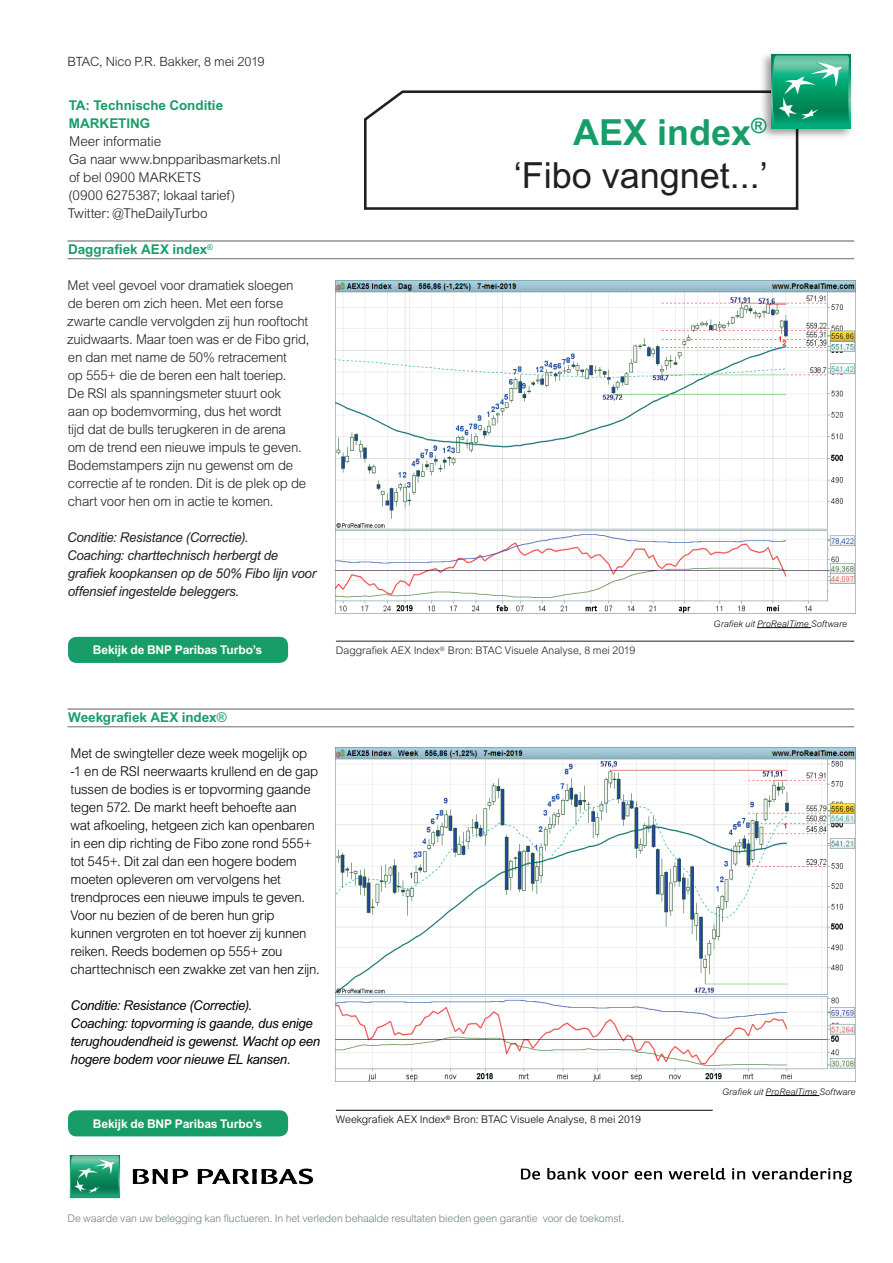
<style>
.page{position:relative;width:893px;height:1263px;background:#fff}
.page>*{position:absolute;margin:0;border:0;box-sizing:border-box;transform-origin:0 0}
.t1{font:36px/43.2px "Arial MT Std";color:#231f20;text-align:right}
.t2{font:300 13.5px/18px "Arial MT Std";letter-spacing:-.02em;color:#231f20}
.t3{font:300 13.5px/18px "Arial MT Std";letter-spacing:-.02em;color:#000001}
.t4{font:italic 13.5px/18px "Arial MT Std";letter-spacing:-.02em;color:#000001}
.t5{font:italic 13.5px/18px "Arial MT Std";letter-spacing:-.02em;color:#231f20}
.t6{font:700 13.5px/18px "Arial MT Std";letter-spacing:-.005em;color:#199d68}
.t7{font:300 12.75px "Arial MT Std";letter-spacing:-.01em;color:#231f20}
.t8{font:700 12px "Arial MT Std";letter-spacing:-.01em;color:#fff}
.t9{font:300 10.5px "Arial MT Std";letter-spacing:-.01em;color:#6f7e85}
.t10{font:300 10.5px "Arial MT Std";color:#000001}
.t11{font:300 10.5px "Arial MT Std";color:#231f20}
.t12{font:italic 300 9px "Arial MT Std";letter-spacing:.005em;color:#000001}
.s1{font-weight:700;color:#199d68}
.s2{font-weight:400}
</style>
<div class="page">
<hr style="left:68px;top:240px;width:786px;height:2px;background:#6c6d70">
<hr style="left:68px;top:258px;width:786px;height:1px;background:#6c6d70">
<hr style="left:68px;top:708px;width:786px;height:2px;background:#6c6d70">
<hr style="left:68px;top:726px;width:786px;height:1px;background:#6c6d70">
<img style="left:336px;top:280px;width:519px;height:333px">
<img style="left:336px;top:748px;width:519px;height:333px">
<hr style="left:336px;top:641px;width:518px;height:1px;background:#231f20">
<hr style="left:336px;top:1110px;width:377px;height:1px;background:#000001">
<div style="left:68px;top:637px;width:220px;height:26px;background:#199d68;border-radius:9px"></div>
<div style="left:68px;top:1110px;width:220px;height:26px;background:#199d68;border-radius:9px"></div>
<img style="left:521px;top:1167px;width:331px;height:17px">
<svg style="left:364px;top:90px;width:435px;height:120px"></svg>
<img style="left:756px;top:54px;width:96px;height:88px">
<svg style="left:771px;top:54px;width:80px;height:74px"></svg>
<svg style="left:772px;top:55px;width:77px;height:71px;background:#2cab81"></svg>
<hr style="left:757px;top:627px;width:54px;height:1px;background:#000001">
<hr style="left:766px;top:1095px;width:53px;height:1px;background:#000001">
<img style="left:69px;top:1155px;width:245px;height:44px">
<p class="t7" style="left:68px;top:54px;width:199px">BTAC, Nico P.R. Bakker, 8 mei 2019</p>
<p class="t6" style="left:69px;top:96px;width:156px">TA: Technische Conditie<br>MARKETING</p>
<p class="t2" style="left:68px;top:133px;width:214px">Meer informatie<br>Ga naar www.bnpparibasmarkets.nl of bel 0900 MARKETS<br>(0900 6275387; lokaal tarief)<br>Twitter: @TheDailyTurbo</p>
<p class="t6" style="left:68px;top:240px;width:146px">Daggrafiek AEX index<sup>®</sup></p>
<p class="t2" style="left:67px;top:277px;width:244px">Met veel gevoel voor dramatiek sloegen de beren om zich heen. Met een forse zwarte candle vervolgden zij hun rooftocht zuidwaarts. Maar toen was er de Fibo grid, en dan met name de 50% retracement<br>op 555+ die de beren een halt toeriep.<br>De RSI als spanningsmeter stuurt ook<br>aan op bodemvorming, dus het wordt<br>tijd dat de bulls terugkeren in de arena<br>om de trend een nieuwe impuls te geven.<br>Bodemstampers zijn nu gewenst om de correctie af te ronden. Dit is de plek op de chart voor hen om in actie te komen.</p>
<p class="t5" style="left:67px;top:528px;width:251px">Conditie: Resistance (Correctie).<br>Coaching: charttechnisch herbergt de grafiek koopkansen op de 50% Fibo lijn voor offensief ingestelde beleggers.</p>
<p class="t8" style="left:93px;top:643px;width:171px">Bekijk de BNP Paribas Turbo’s</p>
<h1 class="t1" style="left:514px;top:110px;width:256px"><span class="s1">AEX index</span><sup>® </sup>‘Fibo vangnet...’</h1>
<p class="t11" style="left:336px;top:644px;width:301px">Daggrafiek AEX Index<sup>®</sup> Bron: BTAC Visuele Analyse, 8 mei 2019</p>
<p class="t12" style="left:714px;top:618px;width:135px">Grafiek uit ProRealTime Software</p>
<p class="t6" style="left:68px;top:708px;width:160px">Weekgrafiek AEX index<span class="s2">®</span></p>
<p class="t3" style="left:71px;top:745px;width:251px">Met de swingteller deze week mogelijk op -1 en de RSI neerwaarts krullend en de gap tussen de bodies is er topvorming gaande tegen 572. De markt heeft behoefte aan wat afkoeling, hetgeen zich kan openbaren in een dip richting de Fibo zone rond 555+ tot 545+. Dit zal dan een hogere bodem moeten opleveren om vervolgens het trendproces een nieuwe impuls te geven.<br>Voor nu bezien of de beren hun grip kunnen vergroten en tot hoever zij kunnen reiken. Reeds bodemen op 555+ zou charttechnisch een zwakke zet van hen zijn.</p>
<p class="t4" style="left:71px;top:996px;width:251px">Conditie: Resistance (Correctie).<br>Coaching: topvorming is gaande, dus enige terughoudendheid is gewenst. Wacht op een hogere bodem voor nieuwe EL kansen.</p>
<p class="t8" style="left:93px;top:1116px;width:171px">Bekijk de BNP Paribas Turbo’s</p>
<p class="t10" style="left:336px;top:1113px;width:306px">Weekgrafiek AEX Index<sup>®</sup> Bron: BTAC Visuele Analyse, 8 mei 2019</p>
<p class="t12" style="left:722px;top:1086px;width:135px">Grafiek uit ProRealTime Software</p>
<p class="t9" style="left:68px;top:1212px;width:558px">De waarde van uw belegging kan fluctueren. In het verleden behaalde resultaten bieden geen garantie voor de toekomst.</p>
</div>
